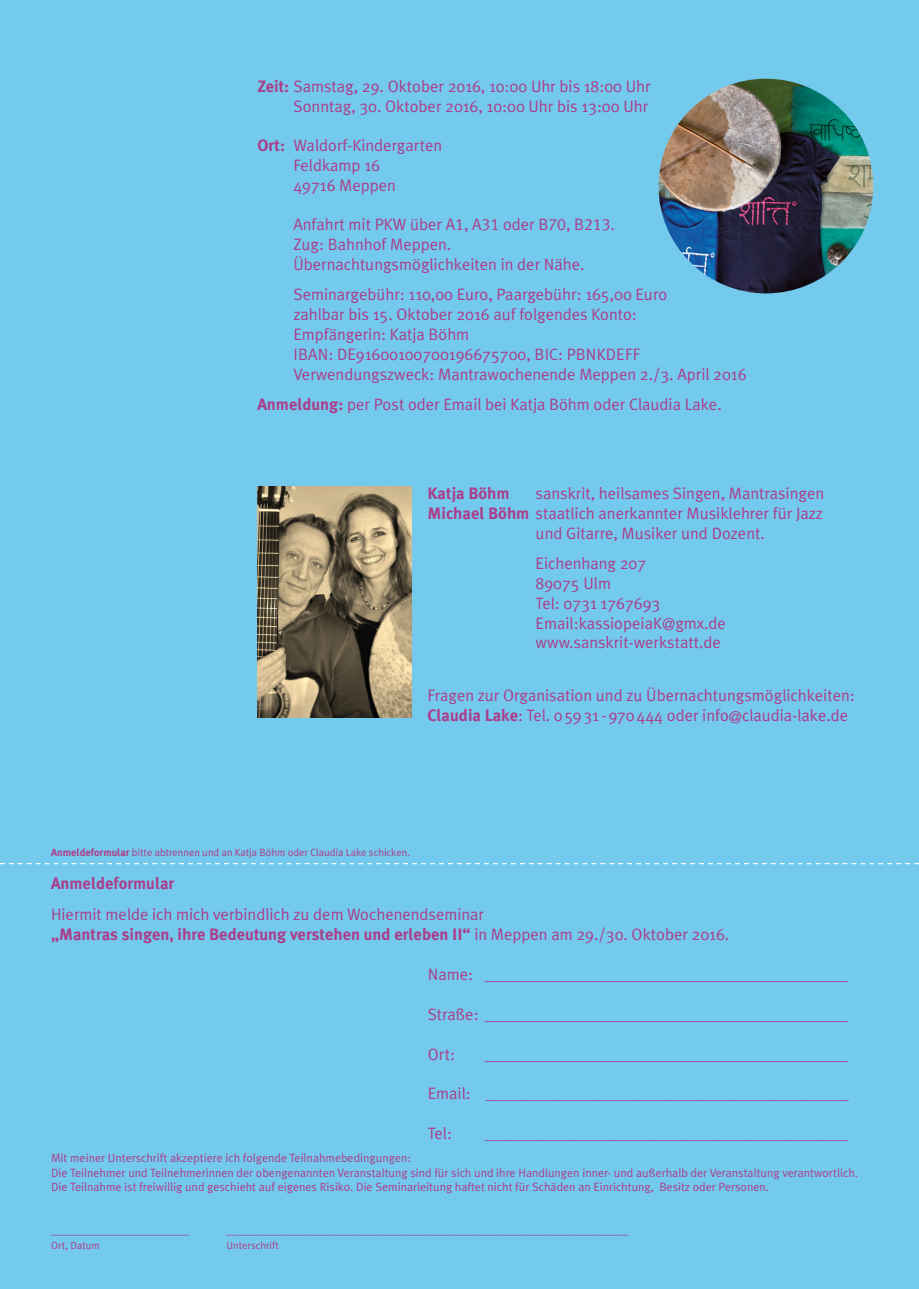
<style>
.page{position:relative;width:919px;height:1289px;background:#fff}
.page>*{position:absolute;margin:0;border:0;box-sizing:border-box;transform-origin:0 0}
.t1{font:16.5px/19.8px "Meta Plus Normal";color:#ac3d8a}
.t2{font:700 16.5px "Meta Plus";color:#ac3d8a}
.t3{font:12px/14.4px "Meta Plus Normal";color:#ac3d8a}
.t4{font:10.5px "Meta Plus Normal";color:#ac3d8a}
.s1{font-family:"Meta Plus";font-weight:700}
.s2{font-family:"Meta Plus Normal Caps"}
.s3{font-family:"Meta Plus Normal";font-weight:400}
</style>
<div class="page">
<div style="left:0;top:0;width:918px;height:1288px;background:#73caed"></div>
<svg style="left:0;top:863px;width:918px;height:1px"></svg>
<img style="left:658px;top:79px;width:215px;height:214px;border-radius:107px">
<img style="left:257px;top:486px;width:154px;height:232px">
<p class="t1" style="left:257px;top:76px;width:394px;text-align:right"><span class="s1">Zeit:</span> Samstag, 29. Oktober 2016, 10:00 Uhr bis 18:00 Uhr<br>Sonntag, 30. Oktober 2016, 10:00 Uhr bis 13:00 Uhr</p>
<p class="t1" style="left:293px;top:135px;width:150px;text-indent:-36px"><span class="s1">Ort:</span> Waldorf-Kindergarten<br>Feldkamp 16<br>49716 Meppen</p>
<p class="t1" style="left:293px;top:215px;width:323px">Anfahrt mit PKW über A<span class="s2">1</span>, A<span class="s2">31</span> oder B<span class="s2">70</span>, B<span class="s2">213</span>.<br>Zug: Bahnhof Meppen.<br>Übernachtungsmöglichkeiten in der Nähe.</p>
<p class="t1" style="left:293px;top:284px;width:454px">Seminargebühr: 110,00 Euro, Paargebühr: 165,00 Euro<br>zahlbar bis 15. Oktober 2016 auf folgendes Konto:<br>Empfängerin: Katja Böhm<br>IBAN: DE91600100700196675700, BIC: PBNKDEFF Verwendungszweck: Mantrawochenende Meppen 2./3. April 2016</p>
<p class="t1" style="left:257px;top:394px;width:466px"><span class="s1">Anmeldung:</span> per Post oder Email bei Katja Böhm oder Claudia Lake.</p>
<p class="t2" style="left:427px;top:484px;width:83px">Katja Böhm</p>
<p class="t1" style="left:535px;top:483px;width:290px">sanskrit, heilsames Singen, Mantrasingen</p>
<p class="t1" style="left:427px;top:503px;width:397px"><span class="s1">Michael Böhm</span> staatlich anerkannter Musiklehrer für Jazz</p>
<p class="t1" style="left:535px;top:523px;width:231px">und Gitarre, Musiker und Dozent.</p>
<p class="t1" style="left:535px;top:553px;width:192px">Eichenhang 207<br>89075 Ulm<br>Tel: 0731 1767693<br>Email:kassiopeiaK@gmx.de www.sanskrit-werkstatt.de</p>
<p class="t1" style="left:427px;top:685px;width:429px">Fragen zur Organisation und zu Übernachtungsmöglichkeiten:<br><span class="s1">Claudia Lake</span>: Tel. 05931 - 970 444 oder info@claudia-lake.de</p>
<p class="t4" style="left:51px;top:846px;width:360px"><span class="s1">Anmeldeformular</span> bitte abtrennen und an Katja Böhm oder Claudia Lake schicken.</p>
<p class="t2" style="left:51px;top:873px;width:125px">Anmeldeformular</p>
<p class="t1" style="left:51px;top:904px;width:434px">Hiermit melde ich mich verbindlich zu dem Wochenendseminar</p>
<p class="t2" style="left:51px;top:924px;width:679px">„Mantras singen, ihre Bedeutung verstehen und erleben II“ <span class="s3">in Meppen am 29./30. Oktober 2016.</span></p>
<p class="t1" style="left:428px;top:964px;width:421px">Name: ____________________________________________</p>
<p class="t1" style="left:428px;top:1004px;width:421px">Straße: ____________________________________________</p>
<p class="t1" style="left:428px;top:1043px;width:29px">Ort:</p>
<p class="t1" style="left:485px;top:1043px;width:364px">____________________________________________</p>
<p class="t1" style="left:428px;top:1083px;width:422px">Email: ____________________________________________</p>
<p class="t1" style="left:428px;top:1123px;width:26px">Tel:</p>
<p class="t1" style="left:485px;top:1123px;width:364px">____________________________________________</p>
<p class="t3" style="left:51px;top:1150px;width:808px">Mit meiner Unterschrift akzeptiere ich folgende Teilnahmebedingungen:<br>Die Teilnehmer und Teilnehmerinnen der obengenannten Veranstaltung sind für sich und ihre Handlungen inner- und außerhalb der Veranstaltung verantwortlich.<br>Die Teilnahme ist freiwillig und geschieht auf eigenes Risiko. Die Seminarleitung haftet nicht für Schäden an Einrichtung, Besitz oder Personen.</p>
<p class="t3" style="left:51px;top:1222px;width:139px">_______________________</p>
<p class="t3" style="left:227px;top:1222px;width:403px">___________________________________________________________________</p>
<p class="t4" style="left:51px;top:1238px;width:50px">Ort, Datum</p>
<p class="t4" style="left:227px;top:1238px;width:54px">Unterschrift</p>
</div>
